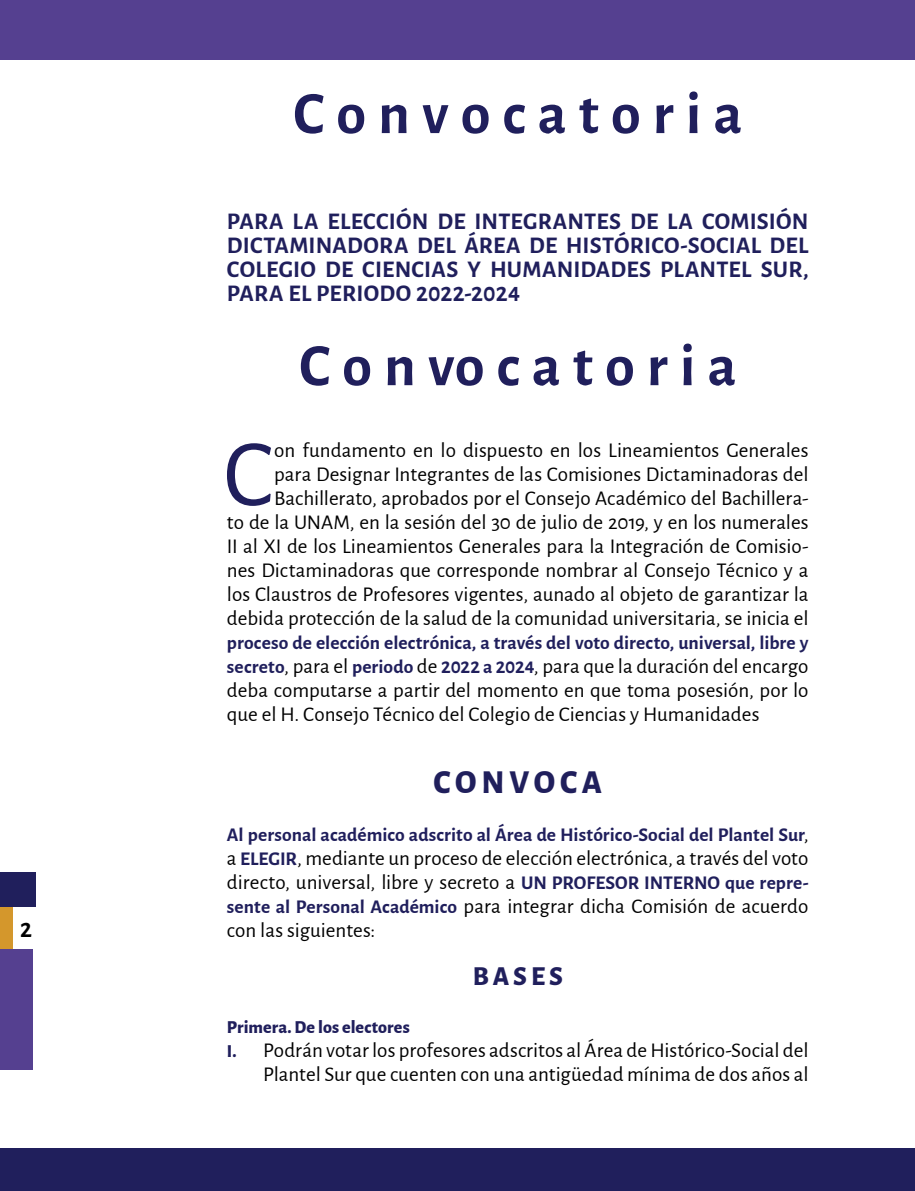
<style>
.page{position:relative;width:915px;height:1191px;background:#fff}
.page>*{position:absolute;margin:0;border:0;box-sizing:border-box;transform-origin:0 0}
.t1{font:95.85px "Alegreya Sans";color:#201f5c}
.t2{font:700 60px "Alegreya Sans";color:#201f5c}
.t3{font:800 33px "Alegreya Sans";color:#201f5c}
.t4{font:800 27px "Alegreya Sans";color:#201f5c}
.t5{font:700 24px/24px "Alegreya Sans";letter-spacing:.005em;color:#201f5c;text-align:justify}
.t6{font:700 24px "Alegreya Sans";color:#000}
.t7{font:21px/24px "Alegreya Sans";color:#000;text-align:right}
.t8{font:700 19.5px "Alegreya Sans";color:#201f5c}
.t9{font:800 18px "Alegreya Sans";letter-spacing:.005em;color:#201f5c}
.s1{font-weight:700;font-size:19.5px;color:#201f5c}
.s2{font-weight:400;font-size:21px;color:#000}
.s3{font-weight:800;font-size:18px;color:#201f5c}
</style>
<div class="page">
<div style="left:0;top:895px;width:13px;height:56px;background:#d4972c"></div>
<div style="left:0;top:872px;width:35px;height:34px;background:#201f5c"></div>
<div style="left:0;top:0;width:914px;height:60px;background:#554090"></div>
<div style="left:0;top:1147px;width:914px;height:44px;background:#201f5c"></div>
<div style="left:0;top:949px;width:33px;height:120px;background:#554090"></div>
<p class="t6" style="left:20px;top:912px;width:13px">2</p>
<h2 class="t2" style="left:293px;top:69px;width:450px">C o n v o c a t o r i a</h2>
<p class="t5" style="left:227px;top:208px;width:583px">PARA LA ELECCIÓN DE INTEGRANTES DE LA COMISIÓN DICTAMINADORA DEL ÁREA DE HISTÓRICO-SOCIAL DEL COLEGIO DE CIENCIAS Y HUMANIDADES PLANTEL SUR, PARA EL PERIODO 2022‐2024</p>
<h2 class="t2" style="left:299px;top:321px;width:438px">C o n vo c a t o r i a</h2>
<p class="t7" style="left:227px;top:437px;width:583px">on fundamento en lo dispuesto en los Lineamientos Generales<br>para Designar Integrantes de las Comisiones Dictaminadoras del Bachillerato, aprobados por el Consejo Académico del Bachillera-<br>to de la UNAM, en la sesión del 30 de julio de 2019, y en los numerales II al XI de los Lineamientos Generales para la Integración de Comisio&shy;nes Dictaminadoras que corresponde nombrar al Consejo Técnico y a los Claustros de Profesores vigentes, aunado al objeto de garantizar la debida protección de la salud de la comunidad universitaria, se inicia el</p>
<p class="t8" style="left:227px;top:628px;width:583px">proceso de elección electrónica, a través del voto directo, universal, libre y</p>
<p class="t7" style="left:227px;top:653px;width:583px;text-align:justify"><span class="s1">secreto</span>, para el <span class="s1">periodo</span> de <span class="s1">2022 a 2024</span>, para que la duración del encargo deba computarse a partir del momento en que toma posesión, por lo que el H. Consejo Técnico del Colegio de Ciencias y Humanidades</p>
<h1 class="t1" style="left:223px;top:408px;width:51px">C</h1>
<h3 class="t3" style="left:433px;top:757px;width:170px">C O N V O C A</h3>
<p class="t8" style="left:227px;top:820px;width:583px">Al personal académico adscrito al Área de Histórico-Social del Plantel Sur<span class="s2">,</span></p>
<p class="t7" style="left:227px;top:845px;width:583px;text-align:justify">a <span class="s1">ELEGIR</span>, mediante un proceso de elección electrónica, a través del voto directo, universal, libre y secreto a <span class="s1">UN PROFESOR INTERNO que repre&shy;sente al Personal Académico</span> para integrar dicha Comisión de acuerdo con las siguientes:</p>
<p class="t4" style="left:472px;top:956px;width:91px">B A S E S</p>
<p class="t9" style="left:227px;top:1014px;width:184px">Primera. De los electores</p>
<p class="t7" style="left:227px;top:1037px;width:583px"><span class="s3">I.</span> Podrán votar los profesores adscritos al Área de Histórico-Social del<br>Plantel Sur que cuenten con una antigüedad mínima de dos años al</p>
</div>
